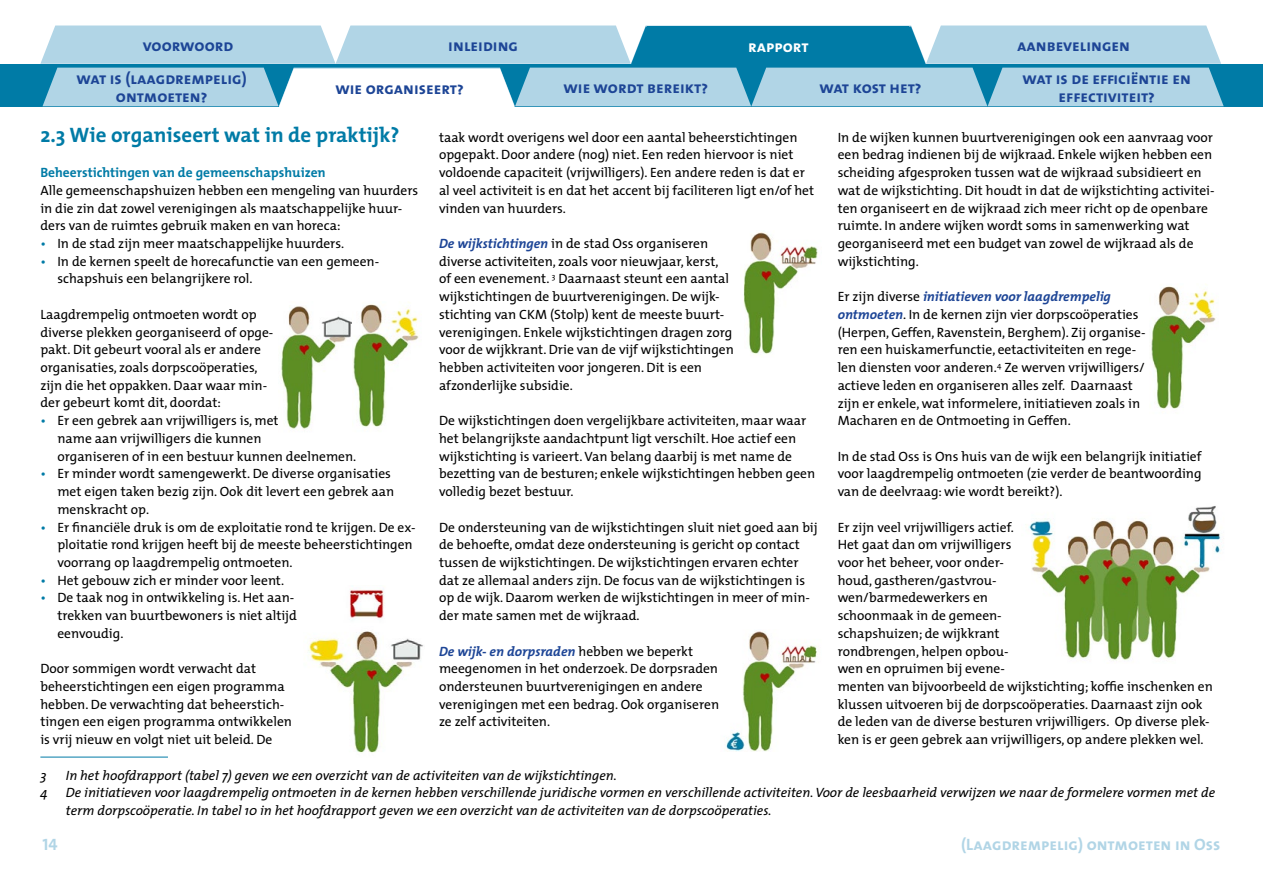
<style>
.page{position:relative;width:1263px;height:893px;background:#fff}
.page>*{position:absolute;margin:0;border:0;box-sizing:border-box;transform-origin:0 0}
.t1{font:700 21px "The Mix";color:#007ba6}
.t2{font:16.5px/18px "The Mix Bold Caps";color:#1d4596;text-align:center}
.t3{font:16.5px "The Mix Bold Caps";color:#b1d5e6}
.t4{font:16.5px "The Mix Bold Caps";letter-spacing:-.02em;color:#1d4596}
.t5{font:16.5px "The Mix Bold Caps";color:#fff}
.P_opsom{font:13.5px/17.7px "The Mix";color:#000}
.voetnoot{font:italic 13.5px/17.5px "The Mix";color:#000}
.t6{font:700 13.5px "The Mix";color:#007ba6}
.s1{color:#007ba6}
.s2{font-weight:700;font-style:italic;color:#1d4596}
</style>
<div class="page">
<div style="left:0;top:64px;width:1263px;height:42px;background:#007ba6"></div>
<svg style="left:40px;top:26px;width:1184px;height:81px;background:#8ec3d9"></svg>
<div style="left:296px;top:69px;width:204px;height:38px;background:#fff"></div>
<hr style="left:40px;top:757px;width:128px;height:1px;background:#007ba6">
<img style="left:280px;top:306px;width:72px;height:124px">
<img style="left:353px;top:304px;width:66px;height:123px">
<img style="left:308px;top:586px;width:115px;height:167px">
<img style="left:743px;top:232px;width:75px;height:123px">
<img style="left:726px;top:631px;width:91px;height:121px">
<img style="left:1151px;top:286px;width:65px;height:123px">
<img style="left:1028px;top:506px;width:193px;height:155px">
<p class="t2" style="left:143px;top:36px;width:92px">voorwoord</p>
<p class="t2" style="left:448px;top:36px;width:71px">inleiding</p>
<p class="t2" style="left:1017px;top:36px;width:114px">aanbevelingen</p>
<p class="t5" style="left:748px;top:32px;width:62px">rapport</p>
<p class="t2" style="left:76px;top:69px;width:172px">wat is (laagdrempelig) ontmoeten?</p>
<p class="t2" style="left:564px;top:78px;width:146px">wie wordt bereikt?</p>
<p class="t4" style="left:819px;top:74px;width:104px">wat kost het?</p>
<p class="t2" style="left:1022px;top:69px;width:170px">wat is de ef f iciëntie en effectiviteit?</p>
<p class="t2" style="left:335px;top:79px;width:130px">wie organiseert?</p>
<h2 class="t1" style="left:40px;top:117px;width:361px">2.3 Wie organiseert wat in de praktijk?</h2>
<h4 class="t6" style="left:40px;top:161px;width:287px">Beheerstichtingen van de gemeenschapshuizen</h4>
<p class="P_opsom" style="left:40px;top:181px;width:379px">Alle gemeenschapshuizen hebben een mengeling van huurders in die zin dat zowel verenigingen als maatschappelijke huur&shy;ders van de ruimtes gebruik maken en van horeca:</p>
<p class="P_opsom" style="left:40px;top:234px;width:305px"><span class="s1">•</span> In de stad zijn meer maatschappelijke huurders.</p>
<p class="P_opsom" style="left:57px;top:252px;width:323px;text-indent:-17px"><span class="s1">•</span> In de kernen speelt de horecafunctie van een gemeen&shy;schapshuis een belangrijkere rol.</p>
<p class="P_opsom" style="left:40px;top:305px;width:235px">Laagdrempelig ontmoeten wordt op diverse plekken georganiseerd of opge&shy;pakt. Dit gebeurt vooral als er andere organisaties, zoals dorpscoöperaties, zijn die het oppakken. Daar waar min&shy;der gebeurt komt dit, doordat:</p>
<p class="P_opsom" style="left:57px;top:411px;width:300px;text-indent:-17px"><span class="s1">•</span> Er een gebrek aan vrijwilligers is, met<br>name aan vrijwilligers die kunnen<br>organiseren of in een bestuur kunnen deelnemen.</p>
<p class="P_opsom" style="left:57px;top:465px;width:338px;text-indent:-17px"><span class="s1">•</span> Er minder wordt samengewerkt. De diverse organisaties met eigen taken bezig zijn. Ook dit levert een gebrek aan menskracht op.</p>
<p class="P_opsom" style="left:57px;top:518px;width:360px;text-indent:-17px"><span class="s1">•</span> Er financiële druk is om de exploitatie rond te krijgen. De ex&shy;ploitatie rond krijgen heeft bij de meeste beheerstichtingen voorrang op laagdrempelig ontmoeten.</p>
<p class="P_opsom" style="left:40px;top:571px;width:245px"><span class="s1">•</span> Het gebouw zich er minder voor leent.</p>
<p class="P_opsom" style="left:57px;top:589px;width:241px;text-indent:-17px"><span class="s1">•</span> De taak nog in ontwikkeling is. Het aan&shy;trekken van buurtbewoners is niet altijd eenvoudig.</p>
<p class="P_opsom" style="left:40px;top:659px;width:253px">Door sommigen wordt verwacht dat beheerstichtingen een eigen programma hebben. De verwachting dat beheerstich&shy;tingen een eigen programma ontwikkelen is vrij nieuw en volgt niet uit beleid. De</p>
<p class="voetnoot" style="left:40px;top:766px;width:8px">3</p>
<p class="voetnoot" style="left:66px;top:766px;width:552px">In het hoofdrapport (tabel 7) geven we een overzicht van de activiteiten van de wijkstichtingen.</p>
<p class="voetnoot" style="left:40px;top:784px;width:9px">4</p>
<p class="voetnoot" style="left:66px;top:784px;width:1151px">De initiatieven voor laagdrempelig ontmoeten in de kernen hebben verschillende juridische vormen en verschillende activiteiten.Voor de leesbaarheid verwijzen we naar de formelere vormen met de term dorpscoöperatie. In tabel 10 in het hoofdrapport geven we een overzicht van de activiteiten van de dorpscoöperaties.</p>
<p class="P_opsom" style="left:838px;top:128px;width:378px">In de wijken kunnen buurtverenigingen ook een aanvraag voor een bedrag indienen bij de wijkraad. Enkele wijken hebben een scheiding afgesproken tussen wat de wijkraad subsidieert en wat de wijkstichting. Dit houdt in dat de wijkstichting activitei&shy;ten organiseert en de wijkraad zich meer richt op de openbare ruimte. In andere wijken wordt soms in samenwerking wat georganiseerd met een budget van zowel de wijkraad als de wijkstichting.</p>
<p class="P_opsom" style="left:838px;top:287px;width:309px">Er zijn diverse <span class="s2">initiatieven voor laagdrempelig ontmoeten</span>. In de kernen zijn vier dorpscoöperaties (Herpen, Geffen, Ravenstein, Berghem). Zij organise&shy;ren een huiskamerfunctie, eetactiviteiten en rege&shy;len diensten voor anderen.<sup>4</sup> Ze werven vrijwilligers/ actieve leden en organiseren alles zelf. Daarnaast zijn er enkele, wat informelere, initiatieven zoals in Macharen en de Ontmoeting in Geffen.</p>
<p class="P_opsom" style="left:838px;top:447px;width:365px;text-align:justify">In de stad Oss is Ons huis van de wijk een belangrijk initiatief voor laagdrempelig ontmoeten (zie verder de beantwoording van de deelvraag: wie wordt bereikt?).</p>
<p class="P_opsom" style="left:838px;top:518px;width:377px">Er zijn veel vrijwilligers actief.<br>Het gaat dan om vrijwilligers<br>voor het beheer, voor onder-<br>houd, gastheren/gastvrou-<br>wen/barmedewerkers en<br>schoonmaak in de gemeen-<br>schapshuizen; de wijkkrant<br>rondbrengen, helpen opbou-<br>wen en opruimen bij evene-<br>menten van bijvoorbeeld de wijkstichting; koffie inschenken en klussen uitvoeren bij de dorpscoöperaties. Daarnaast zijn ook de leden van de diverse besturen vrijwilligers. Op diverse plek&shy;ken is er geen gebrek aan vrijwilligers, op andere plekken wel.</p>
<p class="P_opsom" style="left:439px;top:128px;width:377px">taak wordt overigens wel door een aantal beheerstichtingen opgepakt. Door andere (nog) niet. Een reden hiervoor is niet voldoende capaciteit (vrijwilligers). Een andere reden is dat er al veel activiteit is en dat het accent bij faciliteren ligt en/of het vinden van huurders.</p>
<p class="P_opsom" style="left:439px;top:234px;width:296px"><span class="s2">De wijkstichtingen</span> in de stad Oss organiseren diverse activiteiten, zoals voor nieuwjaar, kerst, of een evenement. <sup>3</sup> Daarnaast steunt een aantal wijkstichtingen de buurtverenigingen. De wijk&shy;stichting van CKM (Stolp) kent de meeste buurt&shy;verenigingen. Enkele wijkstichtingen dragen zorg voor de wijkkrant. Drie van de vijf wijkstichtingen hebben activiteiten voor jongeren. Dit is een afzonderlijke subsidie.</p>
<p class="P_opsom" style="left:439px;top:411px;width:378px">De wijkstichtingen doen vergelijkbare activiteiten, maar waar het belangrijkste aandachtpunt ligt verschilt. Hoe actief een wijkstichting is varieert. Van belang daarbij is met name de bezetting van de besturen; enkele wijkstichtingen hebben geen volledig bezet bestuur.</p>
<p class="P_opsom" style="left:439px;top:518px;width:380px">De ondersteuning van de wijkstichtingen sluit niet goed aan bij de behoefte, omdat deze ondersteuning is gericht op contact tussen de wijkstichtingen. De wijkstichtingen ervaren echter dat ze allemaal anders zijn. De focus van de wijkstichtingen is op de wijk. Daarom werken de wijkstichtingen in meer of min&shy;der mate samen met de wijkraad.</p>
<p class="P_opsom" style="left:439px;top:642px;width:282px"><span class="s2">De wijk- en dorpsraden</span> hebben we beperkt meegenomen in het onderzoek. De dorpsraden ondersteunen buurtverenigingen en andere verenigingen met een bedrag. Ook organiseren ze zelf activiteiten.</p>
<p class="t3" style="left:43px;top:831px;width:17px">14</p>
<p class="t3" style="left:961px;top:831px;width:261px">(Laagdrempelig) ontmoeten in Oss</p>
</div>
